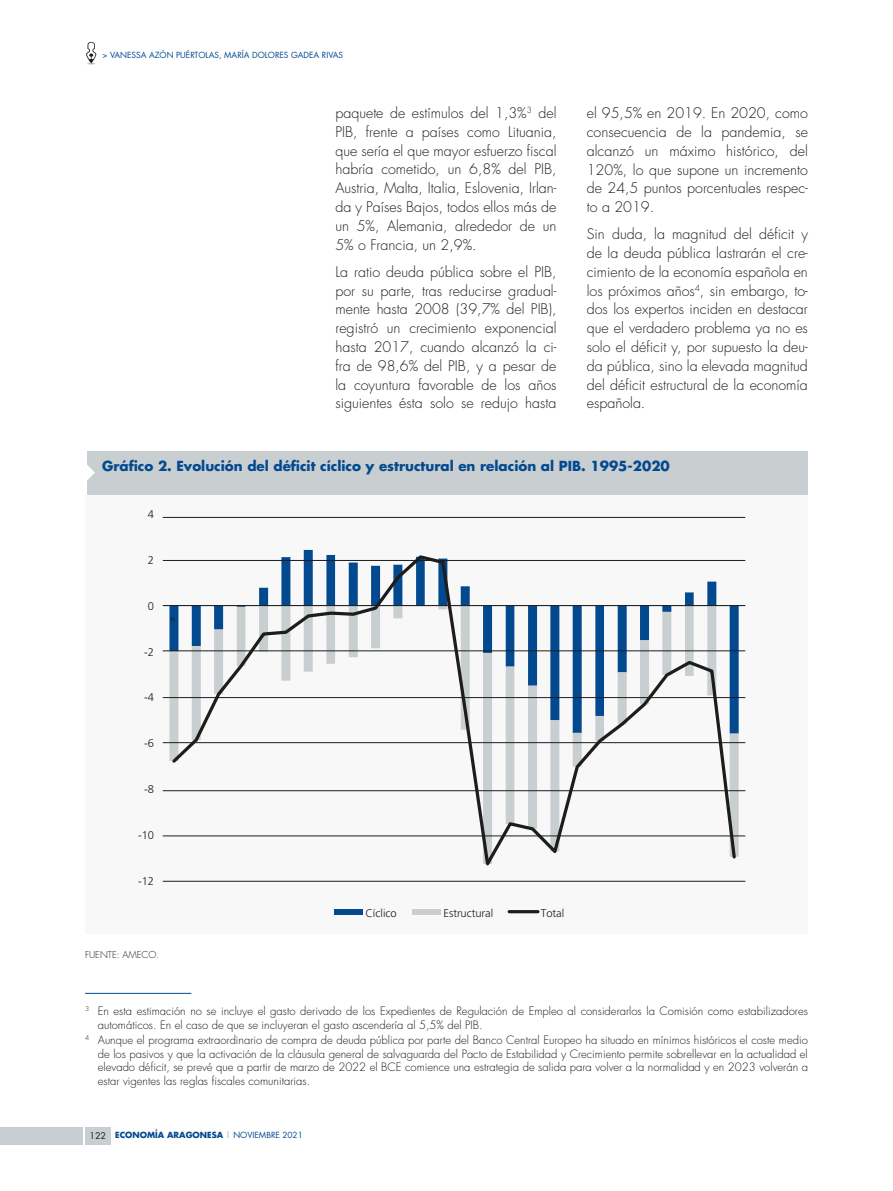
<style>
.page{position:relative;width:893px;height:1191px;background:#fff}
.page>*{position:absolute;margin:0;border:0;box-sizing:border-box;transform-origin:0 0}
.t1{font:300 14.25px/18.8px "Futura Std";color:#1d1d1b;text-align:justify}
.t2{font:13.65px "Calibri";color:#1d1d1b}
.t3{font:700 13.5px "Futura Std";color:#02498f}
.t4{font:300 11.25px/13.5px "Futura Std";color:#1d1d1b}
.t5{font:300 11.1px "Frutiger LT Std";color:#1d1d1b}
.t6{font:300 9.3px "Futura Std";color:#1d1d1b}
.t7{font:8.25px "Futura Std";color:#02498f}
.t8{font:700 8.25px "Futura";color:#02498f}
.s1{font-family:"Futura Std";font-weight:400;font-size:9px;color:#1d1d1b}
.s2{color:#c9ced0}
.s3{font-weight:400}
</style>
<div class="page">
<div style="left:85px;top:1127px;width:26px;height:17px;background:#c9ced0"></div>
<div style="left:0;top:1127px;width:83px;height:17px;background:#c9ced0"></div>
<hr style="left:85px;top:993px;width:106px;height:1px;background:#02498f">
<div style="left:85px;top:495px;width:723px;height:438px;background:#f8f8f9"></div>
<div style="left:87px;top:451px;width:721px;height:43px;background:#c9ced0"></div>
<svg style="left:87px;top:465px;width:8px;height:15px"></svg>
<hr style="left:163px;top:605px;width:582px;height:1px;background:#1d1d1b">
<hr style="left:163px;top:517px;width:582px;height:1px;background:#1d1d1b">
<hr style="left:163px;top:560px;width:582px;height:1px;background:#1d1d1b">
<hr style="left:163px;top:650px;width:582px;height:1px;background:#1d1d1b">
<hr style="left:163px;top:697px;width:582px;height:1px;background:#1d1d1b">
<hr style="left:163px;top:742px;width:582px;height:1px;background:#1d1d1b">
<hr style="left:163px;top:790px;width:582px;height:1px;background:#1d1d1b">
<hr style="left:163px;top:835px;width:582px;height:1px;background:#1d1d1b">
<hr style="left:163px;top:881px;width:582px;height:1px;background:#1d1d1b">
<svg style="left:169px;top:553px;width:569px;height:313px"></svg>
<div style="left:334px;top:909px;width:28px;height:5px;background:#02498f"></div>
<div style="left:412px;top:909px;width:29px;height:5px;background:#c9ced0"></div>
<hr style="left:509px;top:910px;width:29px;height:3px;background:#1d1d1b">
<svg style="left:86px;top:42px;width:10px;height:23px"></svg>
<p class="t7" style="left:102px;top:50px;width:19px">&gt; VANESSA</p>
<p class="t7" style="left:149px;top:50px;width:13px">AZÓN</p>
<p class="t7" style="left:176px;top:50px;width:20px">PUÉRTOLAS</p>
<p class="t7" style="left:219px;top:50px;width:45px">, MARÍA DOLORES</p>
<p class="t7" style="left:291px;top:50px;width:14px">GADEA</p>
<p class="t7" style="left:322px;top:50px;width:10px">RIVAS</p>
<p class="t1" style="left:335px;top:104px;width:223px">paquete de estímulos del 1,3%<sup>3</sup> del PIB, frente a países como Lituania, que sería el que mayor esfuerzo fiscal habría cometido, un 6,8% del PIB, Austria, Malta, Italia, Eslovenia, Irlan&shy;da y Países Bajos, todos ellos más de un 5%, Alemania, alrededor de un 5% o Francia, un 2,9%.</p>
<p class="t1" style="left:335px;top:263px;width:223px">La ratio deuda pública sobre el PIB, por su parte, tras reducirse gradual&shy;mente hasta 2008 (39,7% del PIB), registró un crecimiento exponencial hasta 2017, cuando alcanzó la ci&shy;fra de 98,6% del PIB, y a pesar de la coyuntura favorable de los años siguientes ésta solo se redujo hasta</p>
<p class="t1" style="left:587px;top:104px;width:223px">el 95,5% en 2019. En 2020, como consecuencia de la pandemia, se alcanzó un máximo histórico, del 120%, lo que supone un incremento de 24,5 puntos porcentuales respec&shy;to a 2019.</p>
<p class="t1" style="left:587px;top:225px;width:223px">Sin duda, la magnitud del déficit y de la deuda pública lastrarán el cre&shy;cimiento de la economía española en los próximos años<sup>4</sup>, sin embargo, to&shy;dos los expertos inciden en destacar que el verdadero problema ya no es solo el déficit y, por supuesto la deu&shy;da pública, sino la elevada magnitud del déficit estructural de la economía española.</p>
<p class="t3" style="left:102px;top:457px;width:569px">Gráfico 2. Evolución del déficit cíclico y estructural en relación al PIB. 1995-2020</p>
<p class="t5" style="left:148px;top:508px;width:8px">4</p>
<p class="t5" style="left:148px;top:554px;width:8px">2</p>
<p class="t5" style="left:148px;top:599px;width:8px">0</p>
<p class="t5" style="left:144px;top:645px;width:11px">-2</p>
<p class="t5" style="left:144px;top:691px;width:11px">-4</p>
<p class="t5" style="left:144px;top:737px;width:11px">-6</p>
<p class="t5" style="left:144px;top:783px;width:11px">-8</p>
<p class="t5" style="left:138px;top:828px;width:17px">-10</p>
<p class="t5" style="left:138px;top:874px;width:17px">-12</p>
<p class="t2" style="left:170px;top:614px;width:7px">"</p>
<p class="t6" style="left:85px;top:948px;width:11px">Fuente</p>
<p class="t6" style="left:117px;top:948px;width:44px">: AMECO.</p>
<p class="t5" style="left:365px;top:906px;width:33px">Cíclico</p>
<p class="t5" style="left:443px;top:906px;width:52px">Estructural</p>
<p class="t5" style="left:541px;top:906px;width:25px">Total</p>
<p class="t4" style="left:98px;top:1004px;width:712px;text-indent:-13px"><sup>3</sup> En esta estimación no se incluye el gasto derivado de los Expedientes de Regulación de Empleo al considerarlos la Comisión como estabilizadores automáticos. En el caso de que se incluyeran el gasto ascendería al 5,5% del PIB.</p>
<p class="t4" style="left:98px;top:1033px;width:712px;text-align:justify;text-indent:-13px"><sup>4</sup> Aunque el programa extraordinario de compra de deuda pública por parte del Banco Central Europeo ha situado en mínimos históricos el coste medio de los pasivos y que la activación de la cláusula general de salvaguarda del Pacto de Estabilidad y Crecimiento permite sobrellevar en la actualidad el elevado déficit, se prevé que a partir de marzo de 2022 el BCE comience una estrategia de salida para volver a la normalidad y en 2023 volverán a estar vigentes las reglas fiscales comunitarias.</p>
<p class="t8" style="left:89px;top:1129px;width:215px"><span class="s1">122</span> ECONOMÍA ARAGONESA <span class="s2">|</span> <span class="s3">NOVIEMBRE 2021</span></p>
</div>
